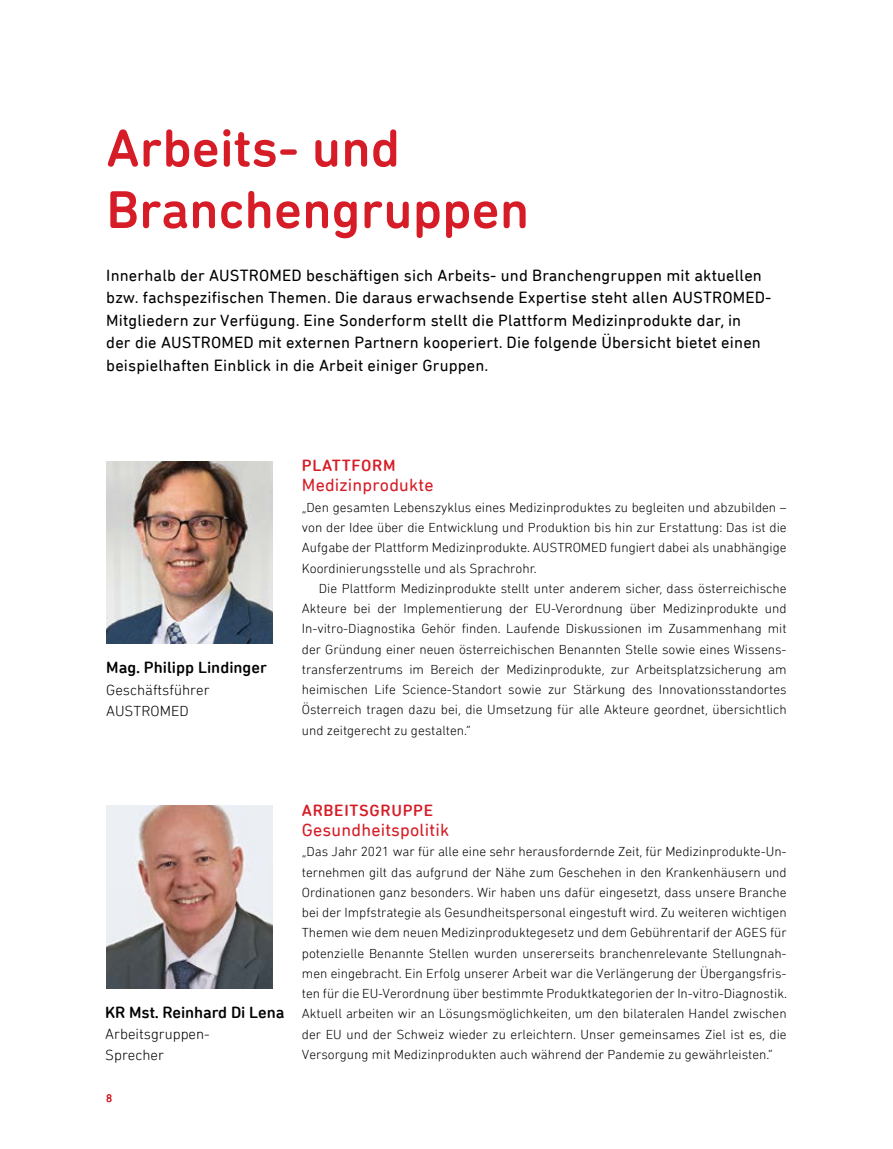
<style>
.page{position:relative;width:893px;height:1149px;background:#fff}
.page>*{position:absolute;margin:0;border:0;box-sizing:border-box;transform-origin:0 0}
.Headline_Doppelsei{font:500 54px/61.5px "DIN Next Rounded LT Pro";color:#d61c26}
.ZwiTi{font:18px "DIN Next Rounded LT Pro";letter-spacing:.01em;color:#d61c26}
.Intro_11_15{font:16.5px/22.5px "DIN Next Rounded LT Pro";letter-spacing:.01em;color:#000}
.Copy{font:500 16.5px "DIN Next Rounded LT Pro";color:#000}
.ZwiTi-2{font:500 16.5px "DIN Next Rounded LT Pro";letter-spacing:.04em;color:#d61c26}
.Copy-2{font:300 15px/21px "DIN Next Rounded LT Pro";color:#000}
.Copy-3{font:300 13.5px/20.2px "DIN Next Rounded LT Pro";color:#000;text-align:justify}
.Copy_Absatz{font:300 13.5px/20.2px "DIN Next Rounded LT Pro";color:#000;text-align:justify}
.t1{font:11.25px "DIN Next Rounded LT Pro";color:#d61c26}
</style>
<div class="page">
<img style="left:106px;top:461px;width:166px;height:182px">
<img style="left:106px;top:805px;width:166px;height:182px">
<p class="Headline_Doppelsei" style="left:106px;top:117px;width:424px">Arbeits- und<br>Branchengruppen</p>
<p class="Intro_11_15" style="left:106px;top:264px;width:667px">Innerhalb der AUSTROMED beschäftigen sich Arbeits- und Branchengruppen mit aktuellen bzw. fachspezifischen Themen. Die daraus erwachsende Expertise steht allen AUSTROMED-Mitgliedern zur Verfügung. Eine Sonderform stellt die Plattform Medizinprodukte dar, in<br>der die AUSTROMED mit externen Partnern kooperiert. Die folgende Übersicht bietet einen beispielhaften Einblick in die Arbeit einiger Gruppen.</p>
<p class="Copy" style="left:106px;top:658px;width:162px">Mag. Philipp Lindinger</p>
<p class="Copy-2" style="left:106px;top:678px;width:105px">Geschäftsführer<br>AUSTROMED</p>
<p class="ZwiTi-2" style="left:302px;top:456px;width:95px">PLATTFORM</p>
<p class="ZwiTi" style="left:302px;top:475px;width:133px">Medizinprodukte</p>
<p class="Copy-3" style="left:302px;top:496px;width:486px">„Den gesamten Lebenszyklus eines Medizinproduktes zu begleiten und abzubilden – von der Idee über die Entwicklung und Produktion bis hin zur Erstattung: Das ist die Aufgabe der Plattform Medizinprodukte. AUSTROMED fungiert dabei als unabhängige Koordinierungsstelle und als Sprachrohr.</p>
<p class="Copy_Absatz" style="left:302px;top:577px;width:486px;text-indent:17px">Die Plattform Medizinprodukte stellt unter anderem sicher, dass österreichische Akteure bei der Implementierung der EU-Verordnung über Medizinprodukte und In-vitro-Diagnostika Gehör finden. Laufende Diskussionen im Zusammenhang mit der Gründung einer neuen österreichischen Benannten Stelle sowie eines Wissens&shy;transferzentrums im Bereich der Medizinprodukte, zur Arbeitsplatzsicherung am heimischen Life Science-Standort sowie zur Stärkung des Innovationsstandortes Österreich tragen dazu bei, die Umsetzung für alle Akteure geordnet, übersichtlich und zeitgerecht zu gestalten.“</p>
<p class="Copy" style="left:105px;top:1002px;width:181px">KR Mst. Reinhard Di Lena</p>
<p class="Copy-2" style="left:105px;top:1022px;width:106px">Arbeitsgruppen-<br>Sprecher</p>
<p class="t1" style="left:106px;top:1090px;width:8px">8</p>
<p class="ZwiTi-2" style="left:302px;top:800px;width:133px">ARBEITSGRUPPE</p>
<p class="ZwiTi" style="left:302px;top:819px;width:149px">Gesundheitspolitik</p>
<p class="Copy-3" style="left:302px;top:841px;width:487px">„Das Jahr 2021 war für alle eine sehr herausfordernde Zeit, für Medizinprodukte-Un&shy;ternehmen gilt das aufgrund der Nähe zum Geschehen in den Krankenhäusern und Ordinationen ganz besonders. Wir haben uns dafür eingesetzt, dass unsere Branche bei der Impfstrategie als Gesundheitspersonal eingestuft wird. Zu weiteren wichtigen Themen wie dem neuen Medizinproduktegesetz und dem Gebührentarif der AGES für potenzielle Benannte Stellen wurden unsererseits branchenrelevante Stellungnah&shy;men eingebracht. Ein Erfolg unserer Arbeit war die Verlängerung der Übergangsfris&shy;ten für die EU-Verordnung über bestimmte Produktkategorien der In-vitro-Diagnostik.<br>Aktuell arbeiten wir an Lösungsmöglichkeiten, um den bilateralen Handel zwischen der EU und der Schweiz wieder zu erleichtern. Unser gemeinsames Ziel ist es, die Versorgung mit Medizinprodukten auch während der Pandemie zu gewährleisten.“</p>
</div>
